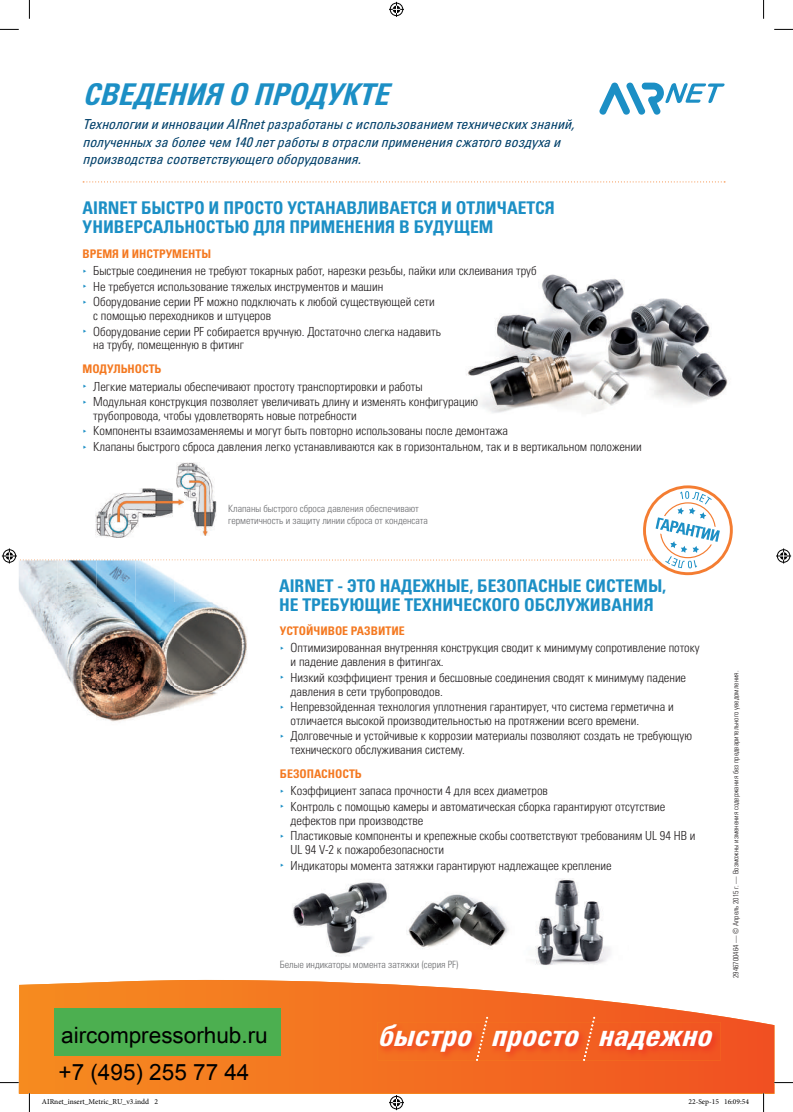
<style>
.page{position:relative;width:793px;height:1112px;background:#fff}
.page>*{position:absolute;margin:0;border:0;box-sizing:border-box;transform-origin:0 0}
.t1{font:italic 30px "Univers LTCYR 67 Bold Cond";color:#fff}
.t2{font:italic 30px "Univers LTCYR 67 Bold Cond";color:#1c8fc5}
.t3{font:17.5px/18.8px "Univers LTCYR 67 Bold Cond";color:#1c8fc5}
.t4{font:italic condensed 13.75px/17.5px "Univers LTCYR 57";color:#00406a}
.t5{font:12.5px/15.5px "Univers LTCYR 47 Light Cond";color:#231f20}
.t6{font:11.88px "Univers LTCYR 67 Bold Cond";color:#f47921}
.t7{font:10px/12px "Univers LTCYR 47 Light Cond";color:#6c6d70}
.t8{font:7.5px "Univers LTCYR 47 Light Cond";color:#231f20}
.t9{font:7.5px "Minion Pro";color:#000}
</style>
<div class="page">
<svg style="left:19px;top:979px;width:754px;height:113px"></svg>
<svg style="left:599px;top:82px;width:125px;height:33px"></svg>
<img style="left:377px;top:1021px;width:343px;height:39px">
<svg style="left:583px;top:1016px;width:12px;height:44px"></svg>
<svg style="left:476px;top:1016px;width:12px;height:44px"></svg>
<img style="left:466px;top:274px;width:262px;height:139px">
<img style="left:19px;top:575px;width:228px;height:147px">
<svg style="left:83px;top:181px;width:641px;height:1px"></svg>
<img style="left:176px;top:463px;width:37px;height:22px">
<img style="left:292px;top:882px;width:95px;height:74px">
<img style="left:406px;top:894px;width:103px;height:55px">
<img style="left:535px;top:878px;width:75px;height:88px">
<svg style="left:0;top:29px;width:19px;height:1px"></svg>
<svg style="left:774px;top:29px;width:18px;height:1px"></svg>
<svg style="left:0;top:1081px;width:19px;height:2px"></svg>
<svg style="left:773px;top:1081px;width:19px;height:2px"></svg>
<svg style="left:29px;top:0;width:1px;height:19px"></svg>
<svg style="left:29px;top:1092px;width:1px;height:19px"></svg>
<svg style="left:763px;top:0;width:1px;height:19px"></svg>
<svg style="left:762px;top:1092px;width:2px;height:19px"></svg>
<svg style="left:389px;top:2px;width:15px;height:15px"></svg>
<svg style="left:389px;top:1095px;width:15px;height:14px"></svg>
<svg style="left:2px;top:485px;width:731px;height:90px"></svg>
<svg style="left:776px;top:548px;width:14px;height:15px"></svg>
<svg style="left:42px;top:1063px;width:116px;height:31px;background:#d6741b"></svg>
<svg style="left:54px;top:1008px;width:226px;height:47px;background:#449e48"></svg>
<h1 class="t2" style="left:83px;top:76px;width:316px">СВЕДЕНИЯО ПРОДУКТЕ</h1>
<p class="t4" style="left:83px;top:115px;width:497px">ТехнологиииинновацииAIRnetразработаны сиспользованием техническихзнаний, полученныхзаболеечем 140летработы вотраслиприменениясжатоговоздухаи производствасоответствующегооборудования.</p>
<h2 class="t3" style="left:83px;top:198px;width:473px">AIRNET БЫСТРО И ПРОСТО УСТАНАВЛИВАЕТСЯ И ОТЛИЧАЕТСЯ<br>УНИВЕРСАЛЬНОСТЬЮ ДЛЯ ПРИМЕНЕНИЯ В БУДУЩЕМ</h2>
<p class="t6" style="left:83px;top:246px;width:130px">ВРЕМЯ И ИНСТРУМЕНТЫ</p>
<p class="t5" style="left:93px;top:262px;width:444px">Быстрые соединения не требуют токарных работ, нарезки резьбы, пайки или склеивания труб<br>Не требуется использование тяжелых инструментов и машин<br>Оборудование серии PF можно подключать к любой существующей сети</p>
<p class="t5" style="left:93px;top:307px;width:349px">с помощью переходников и штуцеров<br>Оборудование серии PF собирается вручную. Достаточно слегка надавить</p>
<p class="t5" style="left:93px;top:336px;width:152px">на трубу, помещенную в фитинг</p>
<p class="t6" style="left:83px;top:361px;width:80px">МОДУЛЬНОСТЬ</p>
<p class="t5" style="left:93px;top:378px;width:386px">Легкие материалы обеспечивают простоту транспортировки и работы<br>Модульная конструкция позволяет увеличивать длину и изменять конфигурацию</p>
<p class="t5" style="left:93px;top:407px;width:550px">трубопровода, чтобы удовлетворять новые потребности<br>Компоненты взаимозаменяемы и могут быть повторно использованы после демонтажа<br>Клапаны быстрого сброса давления легко устанавливаются как в горизонтальном, так и в вертикальном положении</p>
<p class="t7" style="left:228px;top:502px;width:201px">Клапаны быстрого сброса давления обеспечивают герметичность и защиту линии сброса от конденсата</p>
<h2 class="t3" style="left:279px;top:576px;width:388px">AIRNET - ЭТО НАДЕЖНЫЕ, БЕЗОПАСНЫЕ СИСТЕМЫ,<br>НЕ ТРЕБУЮЩИЕ ТЕХНИЧЕСКОГО ОБСЛУЖИВАНИЯ</h2>
<p class="t6" style="left:280px;top:623px;width:126px">УСТОЙЧИВОЕ РАЗВИТИЕ</p>
<p class="t5" style="left:290px;top:640px;width:410px;line-height:13.8px">Оптимизированная внутренняя конструкция сводит к минимуму сопротивление потоку и падение давления в фитингах.</p>
<p class="t5" style="left:290px;top:669px;width:397px;line-height:13.8px">Низкий коэффициент трения и бесшовные соединения сводят к минимуму падение давления в сети трубопроводов.</p>
<p class="t5" style="left:290px;top:699px;width:384px;line-height:13.8px">Непревзойденная технология уплотнения гарантирует, что система герметична и отличается высокой производительностью на протяжении всего времени.</p>
<p class="t5" style="left:290px;top:728px;width:403px;line-height:13.8px">Долговечные и устойчивые к коррозии материалы позволяют создать не требующую технического обслуживания систему.</p>
<p class="t6" style="left:280px;top:766px;width:83px">БЕЗОПАСНОСТЬ</p>
<p class="t5" style="left:290px;top:782px;width:376px">Коэффициент запаса прочности 4 для всех диаметров<br>Контроль с помощью камеры и автоматическая сборка гарантируют отсутствие</p>
<p class="t5" style="left:290px;top:811px;width:406px">дефектов при производстве<br>Пластиковые компоненты и крепежные скобы соответствуют требованиям UL 94 HB и</p>
<p class="t5" style="left:290px;top:841px;width:322px">UL 94 V-2 к пожаробезопасности<br>Индикаторы момента затяжки гарантируют надлежащее крепление</p>
<p class="t7" style="left:280px;top:957px;width:180px">Белые индикаторы момента затяжки (серия PF)</p>
<h1 class="t1" style="left:377px;top:1016px;width:344px">быстро просто надежно</h1>
<p class="t8" style="left:730px;top:977px;width:309px;rotate:-90deg">2946700464 — © Апрель 2015 г. — Возможны изменения содержания без предварительного уведомления.</p>
<p class="t9" style="left:42px;top:1096px;width:117px">AIRnet_insert_Metric_RU_v3.indd 2</p>
<p class="t9" style="left:688px;top:1096px;width:62px">22-Sep-15 16:09:54</p>
</div>
